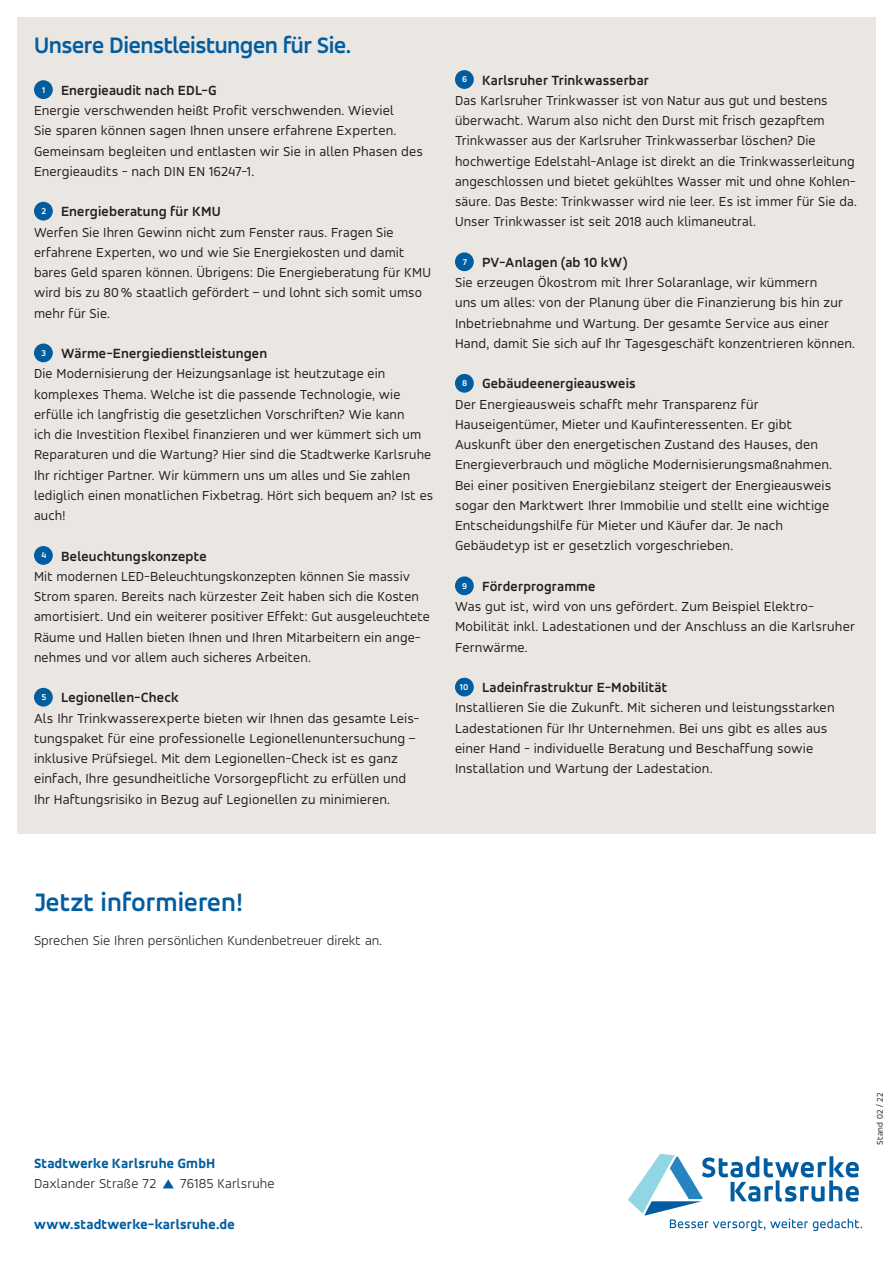
<style>
.page{position:relative;width:893px;height:1263px;background:#fff}
.page>*{position:absolute;margin:0;border:0;box-sizing:border-box;transform-origin:0 0}
._01_copy{font:700 27px "Accord Alternate";color:#015d9f}
.Faktenblatt_Copy_9_5{font:700 24px "Accord";letter-spacing:-.02em;color:#015d9f}
.t1{font:14.25px/20.2px "Accord";letter-spacing:.01em;color:#231f20}
._01_copy-2{font:300 14.25px "Accord";color:#231f20}
.t2{font:700 14.25px "Accord Alternate";letter-spacing:.01em;color:#231f20}
.t3{font:800 14.25px "Accord Alternate";letter-spacing:.01em;color:#015d9f}
.t4{font:700 14.25px "Accord";letter-spacing:.01em;color:#231f20}
.t5{font:700 9px "Accord";color:#fff}
.t6{font:9px "Accord";letter-spacing:.03em;color:#231f20}
.s1{font-weight:700}
</style>
<div class="page">
<div style="left:17px;top:17px;width:859px;height:817px;background:#eae7e3"></div>
<svg style="left:628px;top:1154px;width:234px;height:77px"></svg>
<div style="left:35px;top:81px;width:17px;height:17px;background:#015d9f;border-radius:50%"></div>
<div style="left:34px;top:80px;width:19px;height:19px;border:2px solid #015d9f;border-radius:50%"></div>
<div style="left:35px;top:202px;width:17px;height:18px;background:#015d9f;border-radius:50%"></div>
<div style="left:34px;top:202px;width:19px;height:19px;border:2px solid #015d9f;border-radius:50%"></div>
<div style="left:35px;top:344px;width:17px;height:18px;background:#015d9f;border-radius:50%"></div>
<div style="left:34px;top:343px;width:19px;height:19px;border:2px solid #015d9f;border-radius:50%"></div>
<div style="left:35px;top:547px;width:17px;height:17px;background:#015d9f;border-radius:50%"></div>
<div style="left:34px;top:546px;width:19px;height:19px;border:2px solid #015d9f;border-radius:50%"></div>
<div style="left:35px;top:688px;width:17px;height:18px;background:#015d9f;border-radius:50%"></div>
<div style="left:34px;top:688px;width:19px;height:19px;border:2px solid #015d9f;border-radius:50%"></div>
<div style="left:456px;top:71px;width:17px;height:17px;background:#015d9f;border-radius:50%"></div>
<div style="left:455px;top:70px;width:19px;height:19px;border:2px solid #015d9f;border-radius:50%"></div>
<div style="left:456px;top:253px;width:17px;height:17px;background:#015d9f;border-radius:50%"></div>
<div style="left:455px;top:252px;width:19px;height:19px;border:2px solid #015d9f;border-radius:50%"></div>
<div style="left:456px;top:375px;width:17px;height:17px;background:#015d9f;border-radius:50%"></div>
<div style="left:455px;top:374px;width:19px;height:19px;border:2px solid #015d9f;border-radius:50%"></div>
<div style="left:456px;top:577px;width:17px;height:17px;background:#015d9f;border-radius:50%"></div>
<div style="left:455px;top:576px;width:19px;height:19px;border:2px solid #015d9f;border-radius:50%"></div>
<div style="left:456px;top:678px;width:17px;height:18px;background:#015d9f;border-radius:50%"></div>
<div style="left:455px;top:678px;width:19px;height:18px;border:2px solid #015d9f;border-radius:50%"></div>
<svg style="left:163px;top:1179px;width:11px;height:9px"></svg>
<p class="Faktenblatt_Copy_9_5" style="left:34px;top:30px;width:319px">Unsere Dienstleistungen für Sie.</p>
<p class="t5" style="left:42px;top:84px;width:5px">1</p>
<p class="t1" style="left:34px;top:80px;width:390px;text-indent:27px"><span class="s1">Energieaudit nach EDL-G<br></span>Energie verschwenden heißt Profit verschwenden. Wieviel<br>Sie sparen können sagen Ihnen unsere erfahrene Experten.<br>Gemeinsam begleiten und entlasten wir Sie in allen Phasen des Energieaudits - nach DIN EN 16247-1.</p>
<p class="t5" style="left:41px;top:206px;width:6px">2</p>
<p class="t1" style="left:34px;top:201px;width:398px;text-indent:27px"><span class="s1">Energieberatung für KMU<br></span>Werfen Sie Ihren Gewinn nicht zum Fenster raus. Fragen Sie erfahrene Experten, wo und wie Sie Energiekosten und damit bares Geld sparen können. Übrigens: Die Energieberatung für KMU wird bis zu 80% staatlich gefördert – und lohnt sich somit umso mehr für Sie.</p>
<p class="t5" style="left:41px;top:347px;width:6px">3</p>
<p class="t1" style="left:34px;top:343px;width:401px;text-indent:27px"><span class="s1">Wärme-Energiedienstleistungen<br></span>Die Modernisierung der Heizungsanlage ist heutzutage ein komplexes Thema. Welche ist die passende Technologie, wie erfülle ich langfristig die gesetzlichen Vorschriften? Wie kann<br>ich die Investition flexibel finanzieren und wer kümmert sich um Reparaturen und die Wartung? Hier sind die Stadtwerke Karlsruhe Ihr richtiger Partner. Wir kümmern uns um alles und Sie zahlen lediglich einen monatlichen Fixbetrag. Hört sich bequem an? Ist es auch!</p>
<p class="t5" style="left:41px;top:550px;width:6px">4</p>
<p class="t1" style="left:34px;top:545px;width:397px;text-indent:27px"><span class="s1">Beleuchtungskonzepte<br></span>Mit modernen LED-Beleuchtungskonzepten können Sie massiv Strom sparen. Bereits nach kürzester Zeit haben sich die Kosten amortisiert. Und ein weiterer positiver Effekt: Gut ausgeleuchtete Räume und Hallen bieten Ihnen und Ihren Mitarbeitern ein ange&shy;nehmes und vor allem auch sicheres Arbeiten.</p>
<p class="t5" style="left:41px;top:692px;width:7px">5</p>
<p class="t4" style="left:61px;top:689px;width:119px">Legionellen-Check</p>
<p class="t1" style="left:34px;top:707px;width:387px">Als Ihr Trinkwasserexperte bieten wir Ihnen das gesamte Leis&shy;tungspaket für eine professionelle Legionellenuntersuchung – inklusive Prüfsiegel. Mit dem Legionellen-Check ist es ganz einfach, Ihre gesundheitliche Vorsorgepflicht zu erfüllen und Ihr Haftungsrisiko in Bezug auf Legionellen zu minimieren.</p>
<p class="t5" style="left:462px;top:74px;width:6px">6</p>
<p class="t2" style="left:482px;top:71px;width:169px">Karlsruher Trinkwasserbar</p>
<p class="t1" style="left:455px;top:90px;width:403px">Das Karlsruher Trinkwasser ist von Natur aus gut und bestens überwacht. Warum also nicht den Durst mit frisch gezapftem Trinkwasser aus der Karlsruher Trinkwasserbar löschen? Die hochwertige Edelstahl-Anlage ist direkt an die Trinkwasserleitung angeschlossen und bietet gekühltes Wasser mit und ohne Kohlen&shy;säure. Das Beste: Trinkwasser wird nie leer. Es ist immer für Sie da.<br>Unser Trinkwasser ist seit 2018 auch klimaneutral.</p>
<p class="t5" style="left:463px;top:256px;width:6px">7</p>
<p class="t1" style="left:455px;top:252px;width:402px;text-indent:27px"><span class="s1">PV-Anlagen (ab 10 kW)<br></span>Sie erzeugen Ökostrom mit Ihrer Solaranlage, wir kümmern<br>uns um alles: von der Planung über die Finanzierung bis hin zur Inbetriebnahme und Wartung. Der gesamte Service aus einer Hand, damit Sie sich auf Ihr Tagesgeschäft konzentrieren können.</p>
<p class="t5" style="left:462px;top:378px;width:7px">8</p>
<p class="t1" style="left:455px;top:373px;width:379px;text-indent:27px"><span class="s1">Gebäudeenergieausweis<br></span>Der Energieausweis schafft mehr Transparenz für Hauseigentümer, Mieter und Kaufinteressenten. Er gibt Auskunft über den energetischen Zustand des Hauses, den Energieverbrauch und mögliche Modernisierungsmaßnahmen.<br>Bei einer positiven Energiebilanz steigert der Energieausweis sogar den Marktwert Ihrer Immobilie und stellt eine wichtige Entscheidungshilfe für Mieter und Käufer dar. Je nach Gebäudetyp ist er gesetzlich vorgeschrieben.</p>
<p class="t5" style="left:462px;top:580px;width:6px">9</p>
<p class="t2" style="left:482px;top:578px;width:115px">Förderprogramme</p>
<p class="t1" style="left:455px;top:596px;width:401px">Was gut ist, wird von uns gefördert. Zum Beispiel Elektro-<br>Mobilität inkl. Ladestationen und der Anschluss an die Karlsruher<br>Fernwärme.</p>
<p class="t5" style="left:460px;top:682px;width:10px">10</p>
<p class="t2" style="left:482px;top:679px;width:187px">Ladeinfrastruktur E-Mobilität</p>
<p class="t1" style="left:455px;top:697px;width:381px">Installieren Sie die Zukunft. Mit sicheren und leistungsstarken Ladestationen für Ihr Unternehmen. Bei uns gibt es alles aus einer Hand - individuelle Beratung und Beschaffung sowie Installation und Wartung der Ladestation.</p>
<p class="_01_copy" style="left:34px;top:886px;width:211px">Jetzt informieren!</p>
<p class="_01_copy-2" style="left:34px;top:932px;width:349px">Sprechen Sie Ihren persönlichen Kundenbetreuer direkt an.</p>
<p class="t3" style="left:34px;top:1155px;width:183px">Stadtwerke Karlsruhe GmbH</p>
<p class="_01_copy-2" style="left:34px;top:1175px;width:124px">Daxlander Straße 72</p>
<p class="_01_copy-2" style="left:180px;top:1175px;width:96px">76185 Karlsruhe</p>
<p class="t3" style="left:34px;top:1215px;width:202px">www.stadtwerke-karlsruhe.de</p>
<p class="t6" style="left:874px;top:1145px;width:53px;rotate:-90deg">Stand 02 / 22</p>
</div>
